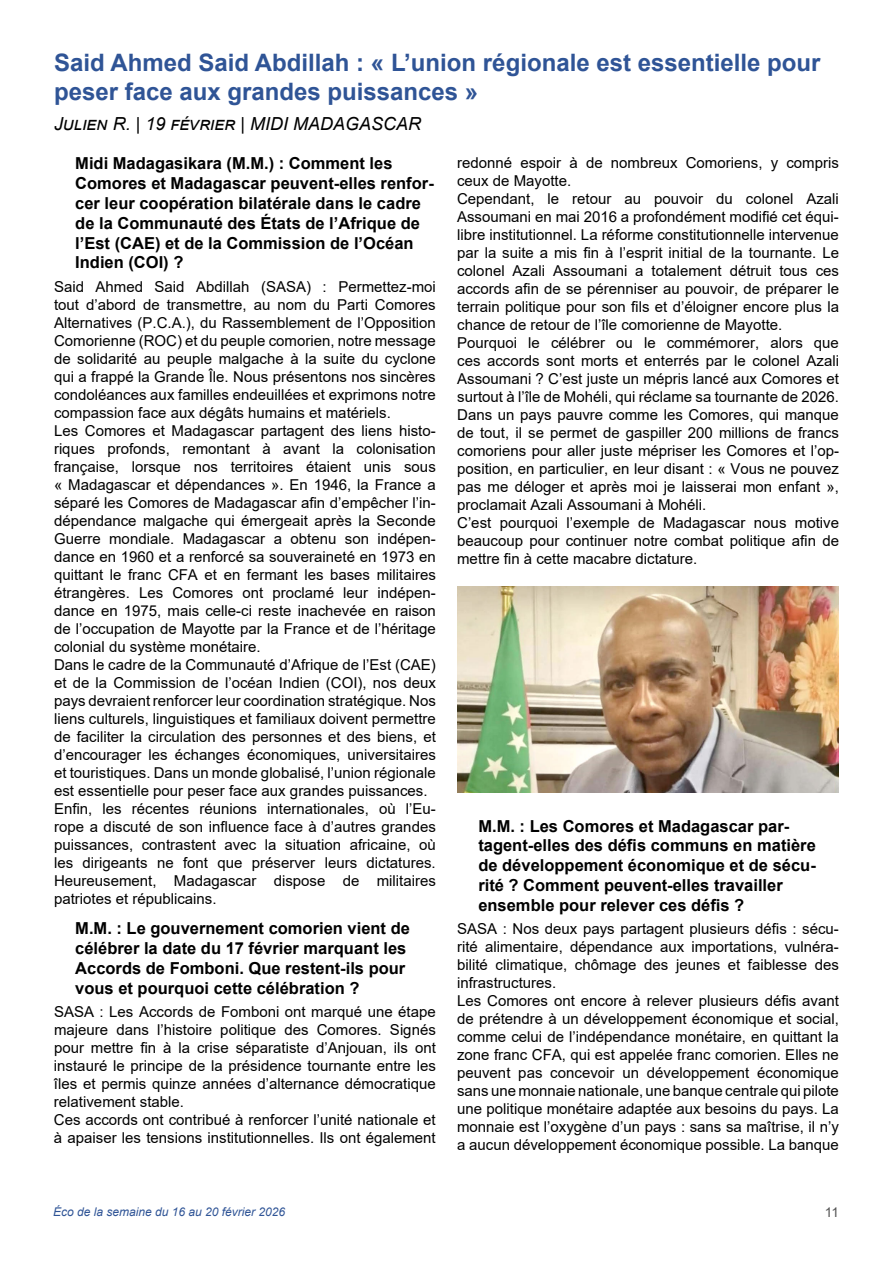
<style>
.page{position:relative;width:893px;height:1263px;background:#fff}
.page>*{position:absolute;margin:0;border:0;box-sizing:border-box;transform-origin:0 0}
.t1{font:700 24px/28.8px "Arial";color:#2f5496}
.t2{font:italic 18px "Arial";color:#000}
.t3{font:700 16.5px/19.8px "Arial";color:#000}
.t4{font:15px/18px "Arial";color:#000}
.t5{font:13.5px "Arial";color:#525252}
.t6{font:italic 12px "Arial";color:#2f5496}
</style>
<div class="page">
<img style="left:457px;top:587px;width:382px;height:206px">
<h1 class="t1" style="left:54px;top:49px;width:768px">Said Ahmed Said Abdillah : « L’union régionale est essentielle pour peser face aux grandes puissances »</h1>
<p class="t2" style="left:54px;top:112px;width:369px">Julien R. | 19 février | MIDI MADAGASCAR</p>
<p class="t3" style="left:75px;top:154px;width:360px">Midi Madagasikara (M.M.) : Comment les Comores et Madagascar peuvent-elles renfor&shy;cer leur coopération bilatérale dans le cadre de la Communauté des États de l’Afrique de l’Est (CAE) et de la Commission de l’Océan Indien (COI) ?</p>
<p class="t4" style="left:54px;top:277px;width:383px">Said Ahmed Said Abdillah (SASA) : Permettez-moi tout d’abord de transmettre, au nom du Parti Comores Alternatives (P.C.A.), du Rassemblement de l’Opposition Comorienne (ROC) et du peuple comorien, notre message de solidarité au peuple malgache à la suite du cyclone qui a frappé la Grande Île. Nous présentons nos sincères condoléances aux familles endeuillées et exprimons notre compassion face aux dégâts humains et matériels.<br>Les Comores et Madagascar partagent des liens histo&shy;riques profonds, remontant à avant la colonisation française, lorsque nos territoires étaient unis sous « Madagascar et dépendances ». En 1946, la France a séparé les Comores de Madagascar afin d’empêcher l’in&shy;dépendance malgache qui émergeait après la Seconde Guerre mondiale. Madagascar a obtenu son indépen&shy;dance en 1960 et a renforcé sa souveraineté en 1973 en quittant le franc CFA et en fermant les bases militaires étrangères. Les Comores ont proclamé leur indépen&shy;dance en 1975, mais celle-ci reste inachevée en raison de l’occupation de Mayotte par la France et de l’héritage colonial du système monétaire.<br>Dans le cadre de la Communauté d’Afrique de l’Est (CAE) et de la Commission de l’océan Indien (COI), nos deux pays devraient renforcer leur coordination stratégique. Nos liens culturels, linguistiques et familiaux doivent permettre de faciliter la circulation des personnes et des biens, et d’encourager les échanges économiques, universitaires et touristiques. Dans un monde globalisé, l’union régionale est essentielle pour peser face aux grandes puissances.<br>Enfin, les récentes réunions internationales, où l’Eu&shy;rope a discuté de son influence face à d’autres grandes puissances, contrastent avec la situation africaine, où les dirigeants ne font que préserver leurs dictatures.<br>Heureusement, Madagascar dispose de militaires patriotes et républicains.</p>
<p class="t3" style="left:75px;top:919px;width:336px">M.M. : Le gouvernement comorien vient de célébrer la date du 17 février marquant les Accords de Fomboni. Que restent-ils pour vous et pourquoi cette célébration ?</p>
<p class="t4" style="left:54px;top:1002px;width:383px">SASA : Les Accords de Fomboni ont marqué une étape majeure dans l’histoire politique des Comores. Signés pour mettre fin à la crise séparatiste d’Anjouan, ils ont instauré le principe de la présidence tournante entre les îles et permis quinze années d’alternance démocratique relativement stable.<br>Ces accords ont contribué à renforcer l’unité nationale et à apaiser les tensions institutionnelles. Ils ont également</p>
<p class="t4" style="left:457px;top:153px;width:383px">redonné espoir à de nombreux Comoriens, y compris ceux de Mayotte.<br>Cependant, le retour au pouvoir du colonel Azali Assoumani en mai 2016 a profondément modifié cet équi&shy;libre institutionnel. La réforme constitutionnelle intervenue par la suite a mis fin à l’esprit initial de la tournante. Le colonel Azali Assoumani a totalement détruit tous ces accords afin de se pérenniser au pouvoir, de préparer le terrain politique pour son fils et d’éloigner encore plus la chance de retour de l’île comorienne de Mayotte.<br>Pourquoi le célébrer ou le commémorer, alors que ces accords sont morts et enterrés par le colonel Azali Assoumani ? C’est juste un mépris lancé aux Comores et surtout à l’île de Mohéli, qui réclame sa tournante de 2026.<br>Dans un pays pauvre comme les Comores, qui manque de tout, il se permet de gaspiller 200 millions de francs comoriens pour aller juste mépriser les Comores et l’op&shy;position, en particulier, en leur disant : « Vous ne pouvez pas me déloger et après moi je laisserai mon enfant », proclamait Azali Assoumani à Mohéli.<br>C’est pourquoi l’exemple de Madagascar nous motive beaucoup pour continuer notre combat politique afin de mettre fin à cette macabre dictature.</p>
<p class="t3" style="left:478px;top:816px;width:339px">M.M. : Les Comores et Madagascar par&shy;tagent-elles des défis communs en matière de développement économique et de sécu&shy;rité ? Comment peuvent-elles travailler ensemble pour relever ces défis ?</p>
<p class="t4" style="left:457px;top:920px;width:383px">SASA : Nos deux pays partagent plusieurs défis : sécu&shy;rité alimentaire, dépendance aux importations, vulnéra&shy;bilité climatique, chômage des jeunes et faiblesse des infrastructures.<br>Les Comores ont encore à relever plusieurs défis avant de prétendre à un développement économique et social, comme celui de l’indépendance monétaire, en quittant la zone franc CFA, qui est appelée franc comorien. Elles ne peuvent pas concevoir un développement économique sans une monnaie nationale, une banque centrale qui pilote une politique monétaire adaptée aux besoins du pays. La monnaie est l’oxygène d’un pays : sans sa maîtrise, il n’y a aucun développement économique possible. La banque</p>
<p class="t6" style="left:53px;top:1204px;width:234px">Éco de la semaine du 16 au 20 février 2026</p>
<p class="t5" style="left:825px;top:1203px;width:16px">11</p>
</div>
